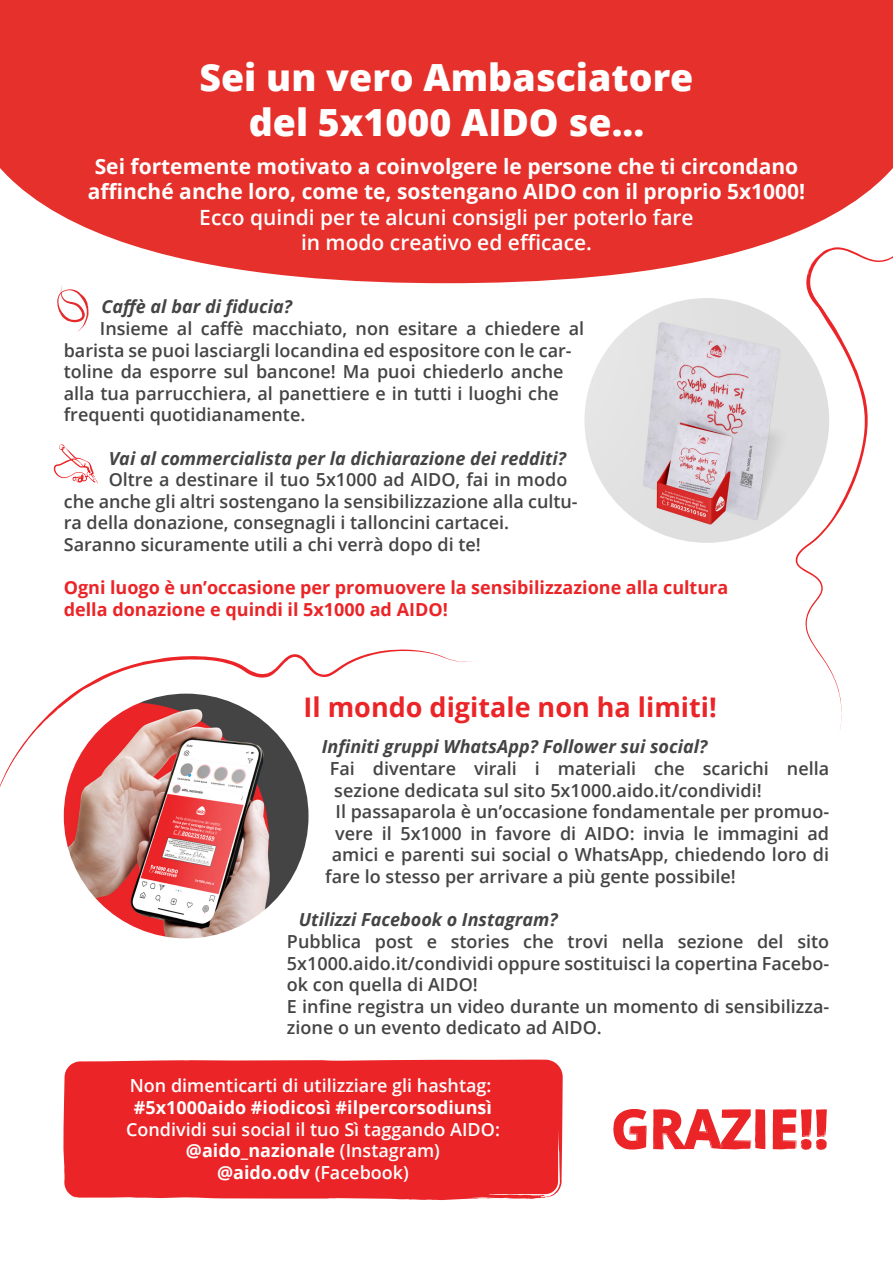
<style>
.page{position:relative;width:893px;height:1263px;background:#fff}
.page>*{position:absolute;margin:0;border:0;box-sizing:border-box;transform-origin:0 0}
.t1{font:800 37.5px/45px "Open Sans";color:#fff;text-align:center}
.t2{font:700 27px "Open Sans";color:#eb2427}
.t3{font:700 21px/25.2px "Open Sans";color:#fff;text-align:center}
.t4{font:600 21px/25.2px "Open Sans";color:#fff;text-align:center}
.t5{font:600 18px/21.6px "Open Sans";color:#444445}
.t6{font:italic 700 18px "Open Sans";color:#444445}
.t7{font:600 18px/21.6px "Open Sans";color:#fff;text-align:center}
.t8{font:700 18px/21.6px "Open Sans";color:#eb2427}
.t9{font:700 18px "Open Sans";color:#fff}
.s1{font-weight:700}
</style>
<div class="page">
<svg style="left:0;top:0;width:893px;height:283px;fill:#e6302b"></svg>
<img style="left:584px;top:298px;width:245px;height:245px;border-radius:122px">
<img style="left:64px;top:694px;width:245px;height:244px;border-radius:122px">
<svg style="left:0;top:649px;width:472px;height:174px"></svg>
<svg style="left:796px;top:210px;width:97px;height:520px"></svg>
<svg style="left:57px;top:285px;width:32px;height:47px"></svg>
<svg style="left:54px;top:444px;width:44px;height:40px"></svg>
<svg style="left:613px;top:1109px;width:34px;height:41px"></svg>
<svg style="left:653px;top:1109px;width:112px;height:41px"></svg>
<svg style="left:773px;top:1109px;width:54px;height:41px"></svg>
<div style="left:63px;top:1059px;width:500px;height:141px;background:#eb2427"></div>
<h1 class="t1" style="left:199px;top:53px;width:495px">Sei un vero Ambasciatore del 5x1000 AIDO se...</h1>
<p class="t3" style="left:88px;top:153px;width:719px">Sei fortemente motivato a coinvolgere le persone che ti circondano affinché anche loro, come te, sostengano AIDO con il proprio 5x1000!</p>
<p class="t4" style="left:199px;top:204px;width:496px">Ecco quindi per te alcuni consigli per poterlo fare in modo creativo ed efficace.</p>
<p class="t6" style="left:101px;top:294px;width:192px">Caffè al bar di fiducia?</p>
<p class="t5" style="left:64px;top:317px;width:522px;text-indent:36px">Insieme al caffè macchiato, non esitare a chiedere al barista se puoi lasciargli locandina ed espositore con le car&shy;toline da esporre sul bancone! Ma puoi chiederlo anche alla tua parrucchiera, al panettiere e in tutti i luoghi che frequenti quotidianamente.</p>
<p class="t6" style="left:109px;top:445px;width:459px">Vai al commercialista per la dichiarazione dei redditi?</p>
<p class="t5" style="left:64px;top:469px;width:515px;text-indent:45px">Oltre a destinare il tuo 5x1000 ad AIDO, fai in modo che anche gli altri sostengano la sensibilizzazione alla cultu&shy;ra della donazione, consegnagli i talloncini cartacei.<br>Saranno sicuramente utili a chi verrà dopo di te!</p>
<p class="t8" style="left:64px;top:576px;width:666px">Ogni luogo è un’occasione per promuovere la sensibilizzazione alla cultura della donazione e quindi il 5x1000 ad AIDO!</p>
<h2 class="t2" style="left:304px;top:688px;width:415px">Il mondo digitale non ha limiti!</h2>
<p class="t6" style="left:322px;top:734px;width:387px">Infiniti gruppi WhatsApp? Follower sui social?</p>
<p class="t5" style="left:330px;top:757px;width:501px">Fai diventare virali i materiali che scarichi nella</p>
<p class="t5" style="left:334px;top:779px;width:429px">sezione dedicata sul sito 5x1000.aido.it/condividi!</p>
<p class="t5" style="left:335px;top:800px;width:495px">Il passaparola è un’occasione fondamentale per promuo-</p>
<p class="t5" style="left:335px;top:822px;width:496px">vere il 5x1000 in favore di AIDO: invia le immagini ad</p>
<p class="t5" style="left:332px;top:844px;width:499px">amici e parenti sui social o WhatsApp, chiedendo loro di</p>
<p class="t5" style="left:325px;top:865px;width:412px">fare lo stesso per arrivare a più gente possibile!</p>
<p class="t6" style="left:299px;top:907px;width:260px">Utilizzi Facebook o Instagram?</p>
<p class="t5" style="left:287px;top:930px;width:544px">Pubblica post e stories che trovi nella sezione del sito 5x1000.aido.it/condividi oppure sostituisci la copertina Facebo&shy;ok con quella di AIDO!<br>E infine registra un video durante un momento di sensibilizza&shy;zione o un evento dedicato ad AIDO.</p>
<p class="t7" style="left:130px;top:1074px;width:363px">Non dimenticarti di utilizziare gli hashtag:</p>
<p class="t9" style="left:134px;top:1095px;width:360px">#5x1000aido #iodicosì #ilpercorsodiunsì</p>
<p class="t7" style="left:126px;top:1118px;width:375px">Condividi sui social il tuo Sì taggando AIDO: <span class="s1">@aido_nazionale</span> (Instagram)<br><span class="s1">@aido.odv</span> (Facebook)</p>
</div>
